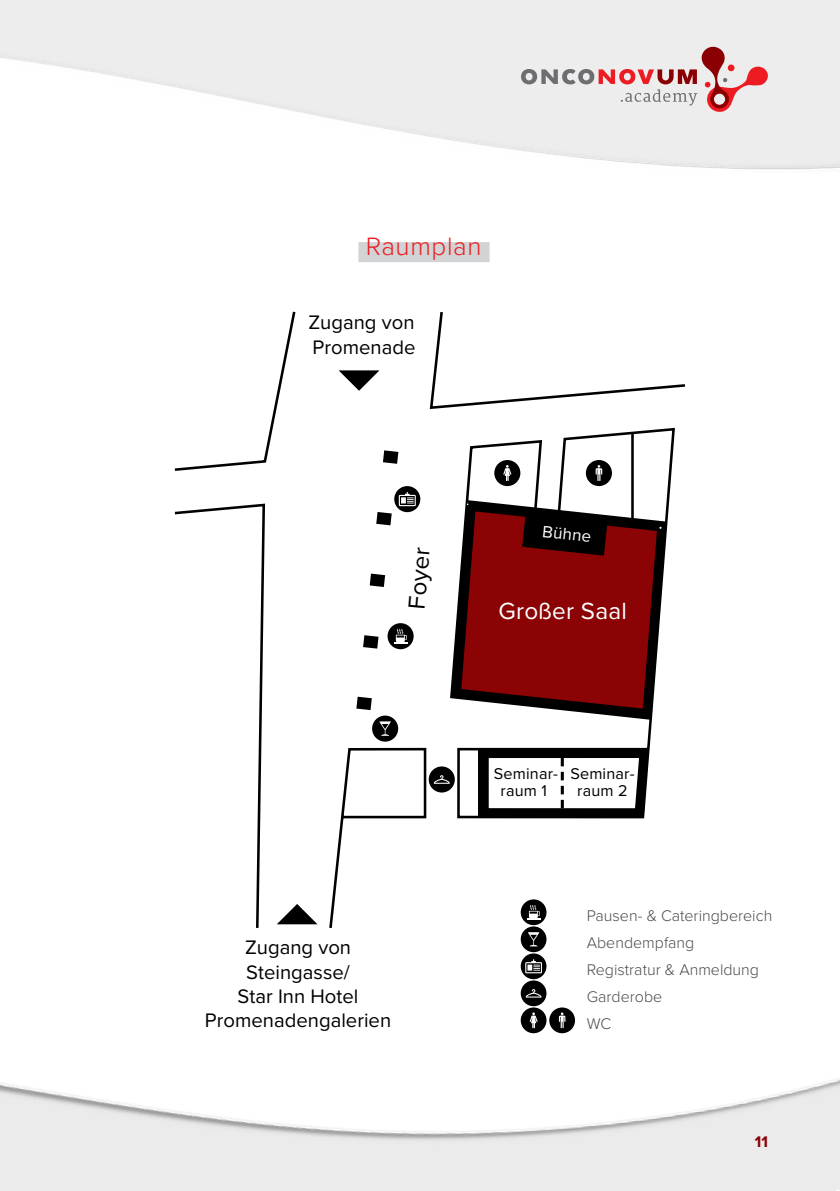
<style>
.page{position:relative;width:840px;height:1191px;background:#fff}
.page>*{position:absolute;margin:0;border:0;box-sizing:border-box;transform-origin:0 0}
.t1{font:300 26px "Proxima Nova";letter-spacing:.025em;color:#ed1c23}
.t2{font:24.4px "Proxima Nova";letter-spacing:.01em;color:#fff}
.t3{font:24.4px "Proxima Nova";color:#000}
.t4{font:20.2px/24.4px "Proxima Nova";color:#000}
.t5{font:17px "Proxima Nova";color:#fff}
.t6{font:16.2px/17px "Proxima Nova";letter-spacing:.01em;color:#000;text-align:center}
.t7{font:300 16px/27px "Proxima Nova";color:#4c4c4e}
.t8{font:700 16px "Proxima Nova";color:#8b0002}
</style>
<div class="page">
<img style="left:0;top:0;width:839px;height:170px">
<img style="left:0;top:780px;width:839px;height:411px">
<svg style="left:520px;top:47px;width:247px;height:65px;background:#dfc7c8"></svg>
<div style="left:358px;top:242px;width:131px;height:20px;background:#d1d3d4"></div>
<svg style="left:520px;top:899px;width:26px;height:26px"></svg>
<svg style="left:526px;top:905px;width:14px;height:14px"></svg>
<div style="left:520px;top:926px;width:26px;height:26px;background:#000;border-radius:50%"></div>
<svg style="left:528px;top:932px;width:11px;height:14px"></svg>
<svg style="left:520px;top:953px;width:26px;height:26px"></svg>
<svg style="left:525px;top:959px;width:16px;height:14px"></svg>
<div style="left:520px;top:980px;width:26px;height:26px;background:#000;border-radius:50%"></div>
<svg style="left:525px;top:989px;width:16px;height:8px"></svg>
<div style="left:549px;top:1007px;width:25px;height:26px;background:#000;border-radius:50%"></div>
<svg style="left:558px;top:1012px;width:7px;height:16px"></svg>
<div style="left:520px;top:1007px;width:26px;height:26px;background:#000;border-radius:50%"></div>
<svg style="left:529px;top:1012px;width:8px;height:16px"></svg>
<svg style="left:383px;top:450px;width:15px;height:14px"></svg>
<svg style="left:376px;top:512px;width:15px;height:13px"></svg>
<svg style="left:369px;top:573px;width:16px;height:14px"></svg>
<svg style="left:363px;top:635px;width:15px;height:13px"></svg>
<svg style="left:356px;top:696px;width:15px;height:14px"></svg>
<svg style="left:429px;top:312px;width:256px;height:97px"></svg>
<svg style="left:174px;top:311px;width:122px;height:160px"></svg>
<svg style="left:172px;top:503px;width:94px;height:427px"></svg>
<svg style="left:455px;top:427px;width:221px;height:392px"></svg>
<svg style="left:450px;top:438px;width:203px;height:283px"></svg>
<svg style="left:327px;top:747px;width:100px;height:183px"></svg>
<hr style="left:631px;top:433px;width:2px;height:86px;background:#000">
<svg style="left:475px;top:744px;width:178px;height:77px"></svg>
<div style="left:585px;top:460px;width:26px;height:26px;background:#000;border-radius:50%"></div>
<svg style="left:595px;top:465px;width:7px;height:16px"></svg>
<div style="left:494px;top:460px;width:26px;height:26px;background:#000;border-radius:50%"></div>
<svg style="left:503px;top:465px;width:8px;height:16px"></svg>
<svg style="left:394px;top:486px;width:26px;height:26px"></svg>
<svg style="left:398px;top:492px;width:17px;height:14px"></svg>
<div style="left:387px;top:623px;width:26px;height:26px;background:#000;border-radius:50%"></div>
<svg style="left:394px;top:628px;width:13px;height:15px"></svg>
<div style="left:372px;top:715px;width:26px;height:26px;background:#000;border-radius:50%"></div>
<svg style="left:379px;top:721px;width:11px;height:15px"></svg>
<svg style="left:463px;top:498px;width:206px;height:57px"></svg>
<div style="left:428px;top:766px;width:26px;height:26px;background:#000;border-radius:50%"></div>
<svg style="left:433px;top:775px;width:16px;height:8px"></svg>
<svg style="left:338px;top:370px;width:41px;height:21px"></svg>
<svg style="left:276px;top:904px;width:41px;height:20px"></svg>
<p class="t1" style="left:365px;top:227px;width:117px">Raumplan</p>
<p class="t4" style="left:308px;top:309px;width:109px">Zugang von<br>Promenade</p>
<p class="t3" style="left:398px;top:607px;width:63px;rotate:-85deg">Foyer</p>
<p class="t4" style="left:205px;top:934px;width:188px;text-align:center">Zugang von<br>Steingasse/<br>Star Inn Hotel<br>Promenadengalerien</p>
<p class="t5" style="left:543px;top:518px;width:51px;rotate:6deg">Bühne</p>
<p class="t2" style="left:498px;top:593px;width:130px">Großer Saal</p>
<p class="t6" style="left:493px;top:765px;width:66px">Seminar&shy;raum 1</p>
<p class="t6" style="left:570px;top:765px;width:66px">Seminar&shy;raum 2</p>
<p class="t7" style="left:586px;top:901px;width:187px">Pausen- &amp; Cateringbereich<br>Abendempfang<br>Registratur &amp; Anmeldung<br>Garderobe<br>WC</p>
<p class="t8" style="left:754px;top:1130px;width:15px">11</p>
</div>
